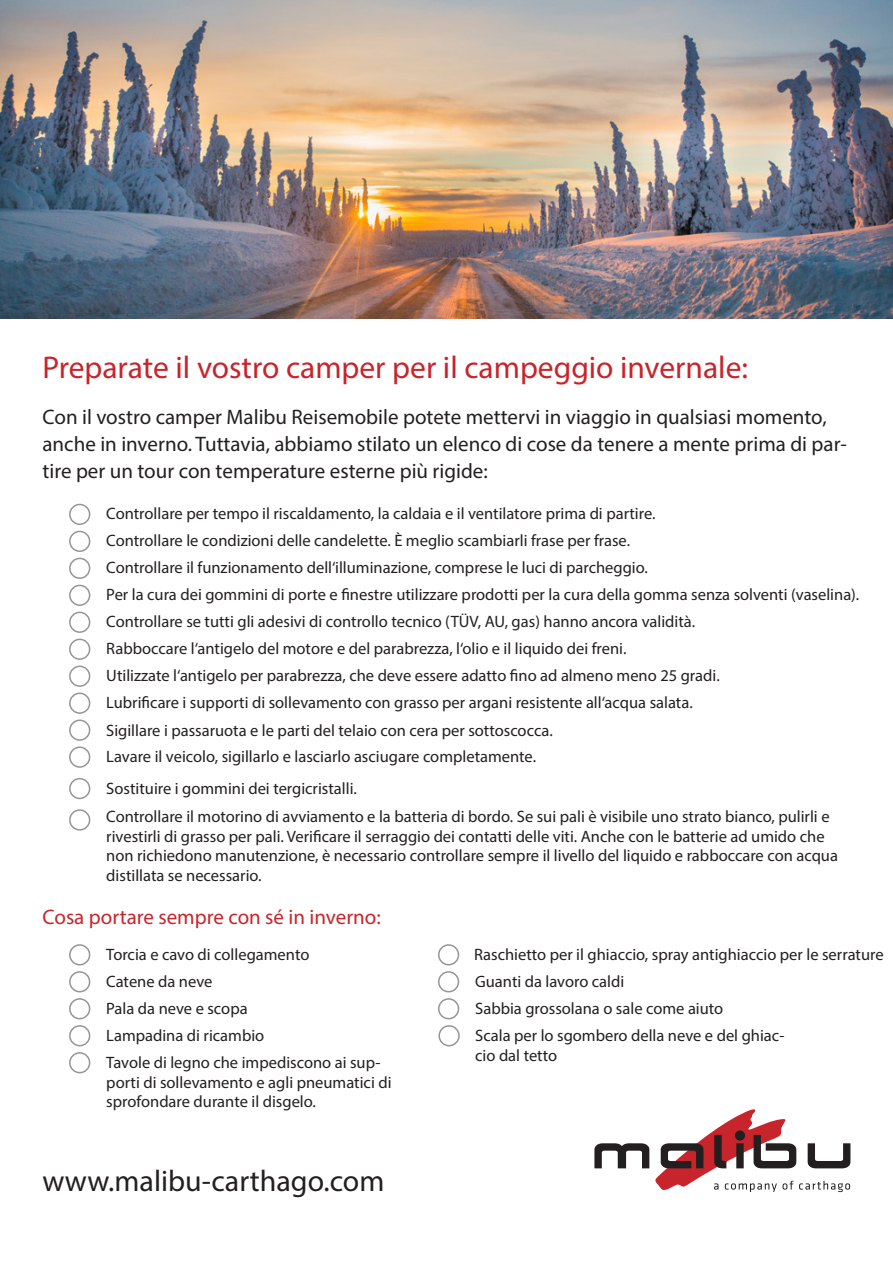
<style>
.page{position:relative;width:893px;height:1263px;background:#fff}
.page>*{position:absolute;margin:0;border:0;box-sizing:border-box;transform-origin:0 0}
.t1{font:31.5px "Myriad Pro";color:#c8242b}
.t2{font:30px "Myriad Pro";color:#231f20}
.t3{font:21px/27px "Myriad Pro";color:#231f20}
.t4{font:21px "Myriad Pro";color:#c8242b}
.t5{font:16.5px/19.8px "Myriad Pro";color:#231f20}
</style>
<div class="page">
<img style="left:0;top:0;width:893px;height:319px">
<div style="left:69px;top:504px;width:21px;height:21px;border:2px solid #939598;border-radius:50%"></div>
<div style="left:69px;top:531px;width:21px;height:21px;border:2px solid #939598;border-radius:50%"></div>
<div style="left:69px;top:558px;width:21px;height:21px;border:2px solid #939598;border-radius:50%"></div>
<div style="left:69px;top:585px;width:21px;height:21px;border:2px solid #939598;border-radius:50%"></div>
<div style="left:69px;top:612px;width:21px;height:21px;border:2px solid #939598;border-radius:50%"></div>
<div style="left:69px;top:639px;width:21px;height:21px;border:2px solid #939598;border-radius:50%"></div>
<div style="left:69px;top:665px;width:21px;height:22px;border:2px solid #939598;border-radius:50%"></div>
<div style="left:69px;top:692px;width:21px;height:22px;border:2px solid #939598;border-radius:50%"></div>
<div style="left:69px;top:719px;width:21px;height:22px;border:2px solid #939598;border-radius:50%"></div>
<div style="left:69px;top:746px;width:21px;height:22px;border:2px solid #939598;border-radius:50%"></div>
<div style="left:69px;top:778px;width:21px;height:21px;border:2px solid #939598;border-radius:50%"></div>
<div style="left:69px;top:809px;width:21px;height:22px;border:2px solid #939598;border-radius:50%"></div>
<div style="left:69px;top:944px;width:21px;height:21px;border:2px solid #939598;border-radius:50%"></div>
<div style="left:69px;top:971px;width:21px;height:21px;border:2px solid #939598;border-radius:50%"></div>
<div style="left:69px;top:998px;width:21px;height:21px;border:2px solid #939598;border-radius:50%"></div>
<div style="left:69px;top:1025px;width:21px;height:21px;border:2px solid #939598;border-radius:50%"></div>
<div style="left:438px;top:1025px;width:22px;height:21px;border:2px solid #939598;border-radius:50%"></div>
<div style="left:438px;top:944px;width:21px;height:21px;border:2px solid #939598;border-radius:50%"></div>
<div style="left:438px;top:971px;width:21px;height:21px;border:2px solid #939598;border-radius:50%"></div>
<div style="left:69px;top:1052px;width:21px;height:21px;border:2px solid #939598;border-radius:50%"></div>
<div style="left:438px;top:998px;width:21px;height:21px;border:2px solid #939598;border-radius:50%"></div>
<svg style="left:594px;top:1109px;width:256px;height:83px"></svg>
<p class="t1" style="left:43px;top:348px;width:707px">Preparate il vostro camper per il campeggio invernale:</p>
<p class="t3" style="left:43px;top:403px;width:806px">Con il vostro camper Malibu Reisemobile potete mettervi in viaggio in qualsiasi momento, anche in inverno. Tuttavia, abbiamo stilato un elenco di cose da tenere a mente prima di par&shy;tire per un tour con temperature esterne più rigide:</p>
<p class="t5" style="left:106px;top:504px;width:551px">Controllare per tempo il riscaldamento, la caldaia e il ventilatore prima di partire.</p>
<p class="t5" style="left:106px;top:531px;width:525px">Controllare le condizioni delle candelette. È meglio scambiarli frase per frase.</p>
<p class="t5" style="left:106px;top:558px;width:543px">Controllare il funzionamento dell‘illuminazione, comprese le luci di parcheggio.</p>
<p class="t5" style="left:106px;top:585px;width:755px">Per la cura dei gommini di porte e finestre utilizzare prodotti per la cura della gomma senza solventi (vaselina).</p>
<p class="t5" style="left:106px;top:612px;width:590px">Controllare se tutti gli adesivi di controllo tecnico (TÜV, AU, gas) hanno ancora validità.</p>
<p class="t5" style="left:106px;top:639px;width:522px">Rabboccare l‘antigelo del motore e del parabrezza, l‘olio e il liquido dei freni.</p>
<p class="t5" style="left:106px;top:666px;width:615px">Utilizzate l‘antigelo per parabrezza, che deve essere adatto fino ad almeno meno 25 gradi.</p>
<p class="t5" style="left:106px;top:693px;width:588px">Lubrificare i supporti di sollevamento con grasso per argani resistente all‘acqua salata.</p>
<p class="t5" style="left:106px;top:721px;width:448px">Sigillare i passaruota e le parti del telaio con cera per sottoscocca.</p>
<p class="t5" style="left:106px;top:746px;width:431px">Lavare il veicolo, sigillarlo e lasciarlo asciugare completamente.</p>
<p class="t5" style="left:106px;top:778px;width:252px">Sostituire i gommini dei tergicristalli.</p>
<p class="t5" style="left:106px;top:806px;width:733px">Controllare il motorino di avviamento e la batteria di bordo. Se sui pali è visibile uno strato bianco, pulirli e rivestirli di grasso per pali. Verificare il serraggio dei contatti delle viti. Anche con le batterie ad umido che non richiedono manutenzione, è necessario controllare sempre il livello del liquido e rabboccare con acqua distillata se necessario.</p>
<p class="t4" style="left:43px;top:904px;width:340px">Cosa portare sempre con sé in inverno:</p>
<p class="t5" style="left:106px;top:944px;width:205px">Torcia e cavo di collegamento</p>
<p class="t5" style="left:106px;top:971px;width:108px">Catene da neve</p>
<p class="t5" style="left:106px;top:998px;width:143px">Pala da neve e scopa</p>
<p class="t5" style="left:474px;top:944px;width:411px">Raschietto per il ghiaccio, spray antighiaccio per le serrature</p>
<p class="t5" style="left:475px;top:971px;width:151px">Guanti da lavoro caldi</p>
<p class="t5" style="left:475px;top:998px;width:250px">Sabbia grossolana o sale come aiuto</p>
<p class="t5" style="left:106px;top:1025px;width:160px">Lampadina di ricambio</p>
<p class="t5" style="left:106px;top:1052px;width:287px">Tavole di legno che impediscono ai sup&shy;porti di sollevamento e agli pneumatici di sprofondare durante il disgelo.</p>
<p class="t2" style="left:43px;top:1162px;width:343px">www.malibu-carthago.com</p>
<p class="t5" style="left:475px;top:1025px;width:311px">Scala per lo sgombero della neve e del ghiac&shy;cio dal tetto</p>
</div>
